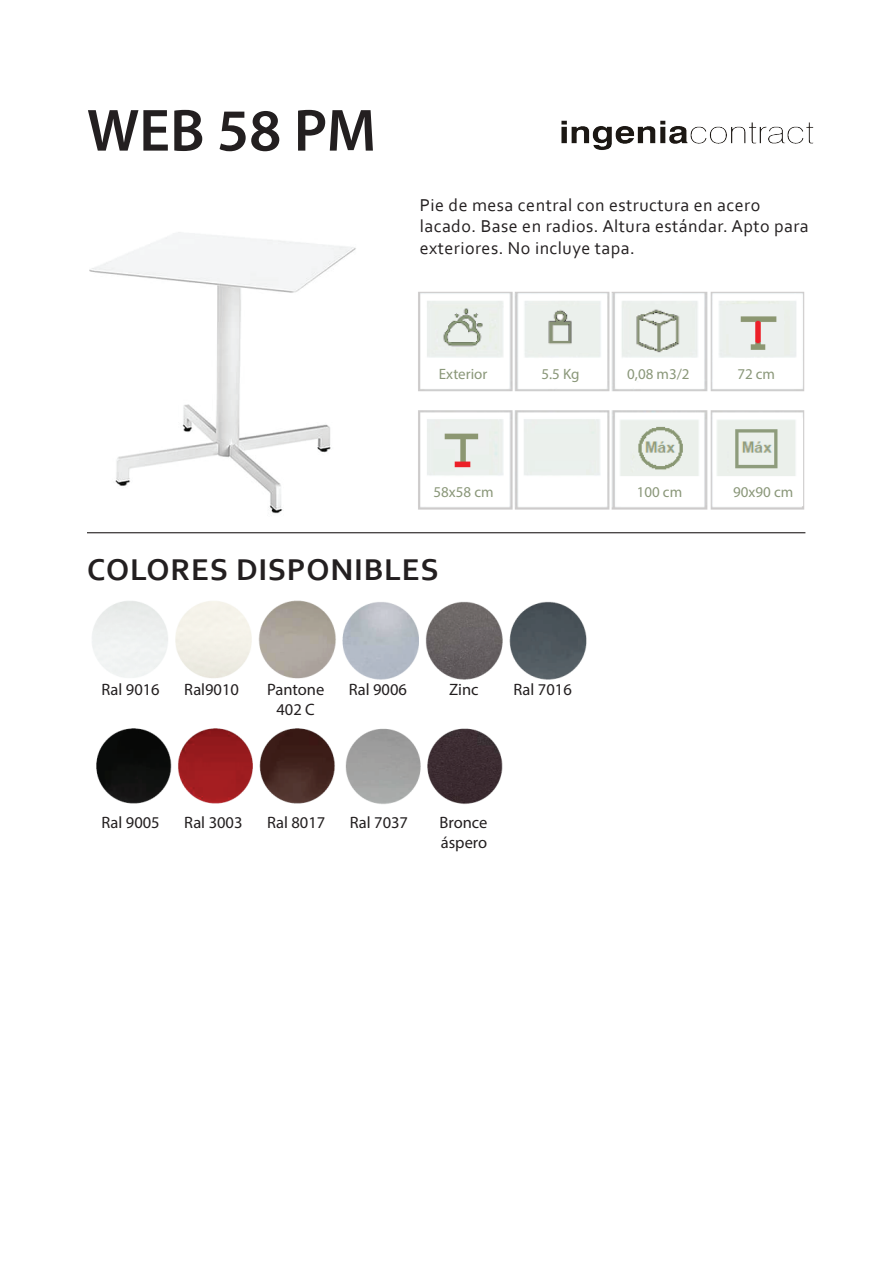
<style>
.page{position:relative;width:893px;height:1263px;background:#fff}
.page>*{position:absolute;margin:0;border:0;box-sizing:border-box;transform-origin:0 0}
.t1{font:600 60px "Myriad Pro";color:#231f20}
.t2{font:700 31.5px "Corbel";letter-spacing:.025em;color:#231f20}
.t3{font:18px/21.6px "Corbel";letter-spacing:.025em;color:#231f20}
.t4{font:16.5px/19.8px "Myriad Pro";color:#231f20}
.t5{font:15px "Myriad Pro";color:#8a9779}
</style>
<div class="page">
<hr style="left:87px;top:532px;width:718px;height:1px;background:#231f20">
<img style="left:561px;top:120px;width:253px;height:30px">
<img style="left:418px;top:291px;width:387px;height:219px">
<img style="left:92px;top:600px;width:495px;height:80px">
<img style="left:96px;top:728px;width:407px;height:76px">
<img style="left:89px;top:232px;width:267px;height:282px">
<h1 class="t1" style="left:87px;top:92px;width:291px">WEB 58 PM</h1>
<p class="t3" style="left:420px;top:194px;width:390px">Pie de mesa central con estructura en acero lacado. Base en radios. Altura estándar. Apto para exteriores. No incluye tapa.</p>
<p class="t5" style="left:439px;top:364px;width:50px">Exterior</p>
<p class="t5" style="left:541px;top:364px;width:40px">5.5 Kg</p>
<p class="t5" style="left:627px;top:364px;width:64px">0,08 m3/2</p>
<p class="t5" style="left:737px;top:364px;width:39px">72 cm</p>
<p class="t5" style="left:433px;top:482px;width:62px">58x58 cm</p>
<p class="t5" style="left:637px;top:482px;width:47px">100 cm</p>
<p class="t5" style="left:733px;top:482px;width:62px">90x90 cm</p>
<h2 class="t2" style="left:87px;top:550px;width:353px">COLORES DISPONIBLES</h2>
<p class="t4" style="left:101px;top:680px;width:60px">Ral 9016</p>
<p class="t4" style="left:184px;top:680px;width:56px">Ral9010</p>
<p class="t4" style="left:267px;top:680px;width:59px">Pantone</p>
<p class="t4" style="left:349px;top:680px;width:60px">Ral 9006</p>
<p class="t4" style="left:449px;top:680px;width:31px">Zinc</p>
<p class="t4" style="left:514px;top:680px;width:60px">Ral 7016</p>
<p class="t4" style="left:276px;top:699px;width:40px">402 C</p>
<p class="t4" style="left:101px;top:813px;width:60px">Ral 9005</p>
<p class="t4" style="left:184px;top:813px;width:60px">Ral 3003</p>
<p class="t4" style="left:267px;top:813px;width:60px">Ral 8017</p>
<p class="t4" style="left:350px;top:813px;width:60px">Ral 7037</p>
<p class="t4" style="left:440px;top:813px;width:49px">Bronce áspero</p>
</div>
